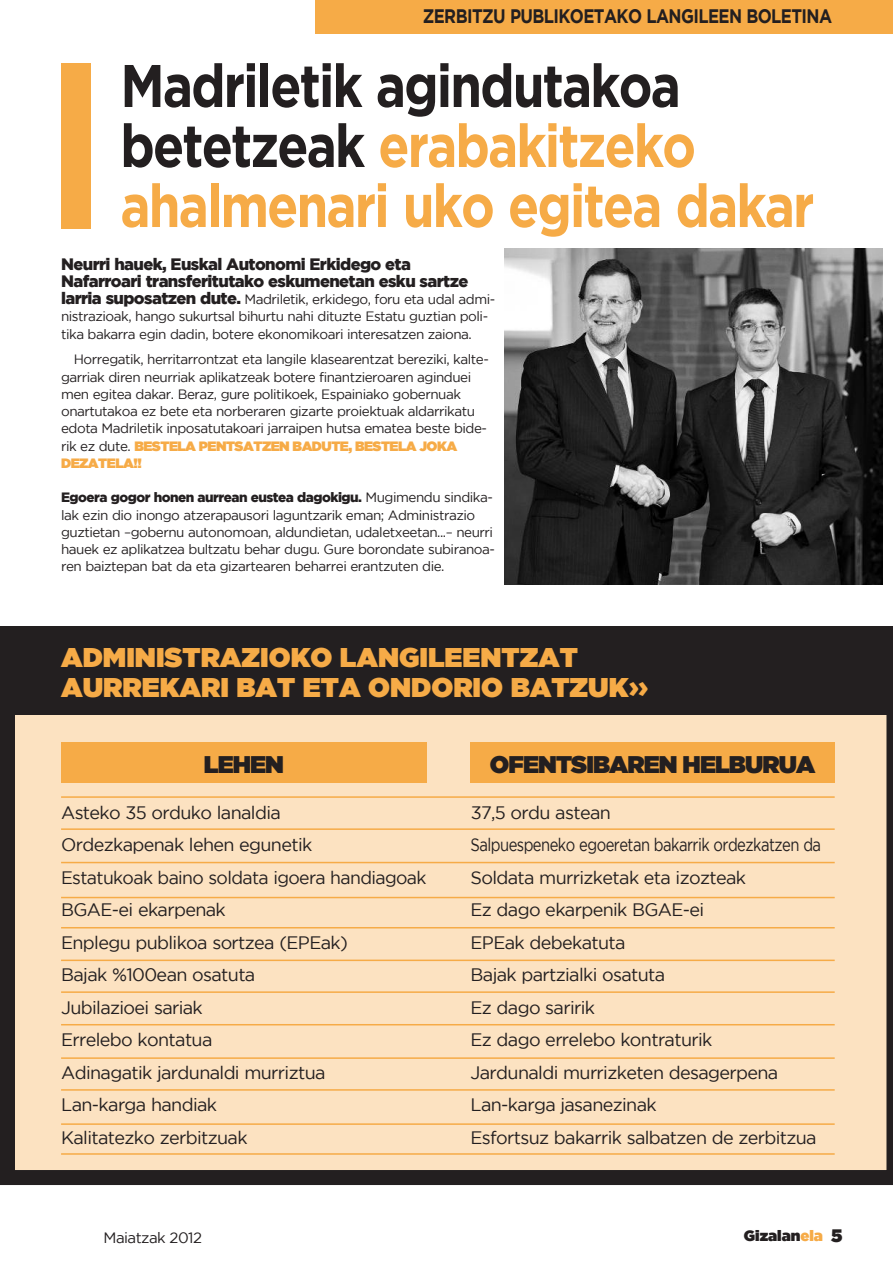
<style>
.page{position:relative;width:893px;height:1263px;background:#fff}
.page>*{position:absolute;margin:0;border:0;box-sizing:border-box;transform-origin:0 0}
.t1{font:700 60px/60px "Gotham";letter-spacing:-.035em;color:#f6ab47;scale:.85 1}
.t2{font:27px/30px "Gotham Ultra";color:#f6ab47}
.t3{font:24px "Gotham Ultra";letter-spacing:-.035em;color:#231f20}
.t4{font:700 19.5px "Gotham";letter-spacing:-.035em;color:#231f20;scale:.85 1}
.t5{font:18px/32.5px "Gotham";letter-spacing:-.035em;color:#231f20}
.t6{font:900 16.5px/17.2px "Gotham";letter-spacing:-.035em;color:#231f20}
.t7{font:15px "Gotham";letter-spacing:-.035em;color:#231f20}
.t8{font:15px "Gotham Ultra";color:#231f20}
.t9{font:13.5px/17.2px "Gotham";letter-spacing:-.035em;color:#231f20}
.t10{font:13.5px/17.2px "Gotham Ultra";letter-spacing:-.035em;color:#f6ab47}
.s1{color:#231f20}
.s2{font-weight:900;font-size:16.5px}
.s3{font-family:"Gotham";color:#231f20}
.s4{font-weight:900}
.s5{font-family:"Gotham";font-weight:900;font-size:30px}
.s6{color:#f6ab47}
.s7{font-size:18px}
</style>
<div class="page">
<div style="left:61px;top:63px;width:30px;height:165px;background:#f6ab47"></div>
<svg style="left:0;top:715px;width:893px;height:470px;background:#eed5b6"></svg>
<div style="left:0;top:626px;width:893px;height:89px;background:#231f20"></div>
<img style="left:504px;top:248px;width:379px;height:337px">
<div style="left:61px;top:742px;width:366px;height:41px;background:#f6ab47"></div>
<div style="left:471px;top:742px;width:364px;height:41px;background:#f6ab47"></div>
<hr style="left:61px;top:828px;width:774px;height:2px;background:#f6ab47">
<hr style="left:61px;top:862px;width:774px;height:1px;background:#f6ab47">
<hr style="left:61px;top:897px;width:774px;height:1px;background:#f6ab47">
<hr style="left:61px;top:927px;width:774px;height:1px;background:#f6ab47">
<hr style="left:61px;top:959px;width:774px;height:2px;background:#f6ab47">
<hr style="left:61px;top:991px;width:774px;height:2px;background:#f6ab47">
<hr style="left:61px;top:1024px;width:774px;height:1px;background:#f6ab47">
<hr style="left:61px;top:1057px;width:774px;height:2px;background:#f6ab47">
<hr style="left:61px;top:1089px;width:774px;height:2px;background:#f6ab47">
<hr style="left:61px;top:1123px;width:774px;height:2px;background:#f6ab47">
<hr style="left:61px;top:1153px;width:774px;height:2px;background:#f6ab47">
<hr style="left:61px;top:796px;width:774px;height:2px;background:#f6ab47">
<div style="left:315px;top:0;width:578px;height:34px;background:#f6ab47"></div>
<h3 class="t4" style="left:423px;top:8px;width:483px">ZERBITZU PUBLIKOETAKO LANGILEEN BOLETINA</h3>
<h1 class="t1" style="left:120px;top:60px;width:818px"><span class="s1">Madriletik agindutakoa betetzeak</span> erabakitzeko ahalmenari uko egitea dakar</h1>
<p class="t6" style="left:61px;top:256px;width:409px">Neurri hauek, Euskal Autonomi Erkidego eta<br>Nafarroari transferitutako eskumenetan esku sartze</p>
<p class="t9" style="left:61px;top:292px;width:436px"><span class="s2">larria suposatzen dute.</span> Madriletik, erkidego, foru eta udal admi&shy;nistrazioak, hango sukurtsal bihurtu nahi dituzte Estatu guztian poli&shy;tika bakarra egin dadin, botere ekonomikoari interesatzen zaiona.</p>
<p class="t9" style="left:61px;top:352px;width:429px;text-indent:13px">Horregatik, herritarrontzat eta langile klasearentzat bereziki, kalte&shy;garriak diren neurriak aplikatzeak botere finantzieroaren aginduei men egitea dakar. Beraz, gure politikoek, Espainiako gobernuak onartutakoa ez bete eta norberaren gizarte proiektuak aldarrikatu edota Madriletik inposatutakoari jarraipen hutsa ematea beste bide-</p>
<p class="t10" style="left:61px;top:438px;width:398px"><span class="s3">rik ez dute.</span> BESTELA PENTSATZEN BADUTE, BESTELA JOKA<br>DEZATELA!!</p>
<p class="t9" style="left:61px;top:490px;width:435px"><span class="s4">Egoera gogor honen aurrean eustea dagokigu.</span> Mugimendu sindika&shy;lak ezin dio inongo atzerapausori laguntzarik eman; Administrazio guztietan –gobernu autonomoan, aldundietan, udaletxeetan...– neurri hauek ez aplikatzea bultzatu behar dugu. Gure borondate subiranoa&shy;ren baiztepan bat da eta gizartearen beharrei erantzuten die.</p>
<h2 class="t2" style="left:61px;top:644px;width:589px">ADMINISTRAZIOKO LANGILEENTZAT<br>AURREKARI BAT ETA ONDORIO BATZUK<span class="s5">››</span></h2>
<h3 class="t3" style="left:204px;top:755px;width:82px">LEHEN</h3>
<h3 class="t3" style="left:490px;top:755px;width:327px">OFENTSIBAREN HELBURUA</h3>
<p class="t5" style="left:61px;top:797px;width:367px">Asteko 35 orduko lanaldia<br>Ordezkapenak lehen egunetik<br>Estatukoak baino soldata igoera handiagoak<br>BGAE-ei ekarpenak<br>Enplegu publikoa sortzea (EPEak)<br>Bajak %100ean osatuta<br>Jubilazioei sariak<br>Errelebo kontatua<br>Adinagatik jardunaldi murriztua<br>Lan-karga handiak<br>Kalitatezko zerbitzuak</p>
<p class="t5" style="left:471px;top:797px;width:352px">37,5 ordu astean<br>Salpuespeneko egoeretan bakarrik ordezkatzen da<br>Soldata murrizketak eta izozteak<br>Ez dago ekarpenik BGAE-ei<br>EPEak debekatuta<br>Bajak partzialki osatuta<br>Ez dago saririk<br>Ez dago errelebo kontraturik<br>Jardunaldi murrizketen desagerpena<br>Lan-karga jasanezinak<br>Esfortsuz bakarrik salbatzen de zerbitzua</p>
<p class="t7" style="left:104px;top:1232px;width:100px">Maiatzak 2012</p>
<p class="t8" style="left:744px;top:1229px;width:100px">Gizalan<span class="s6">ela</span> <span class="s7">5</span></p>
</div>
